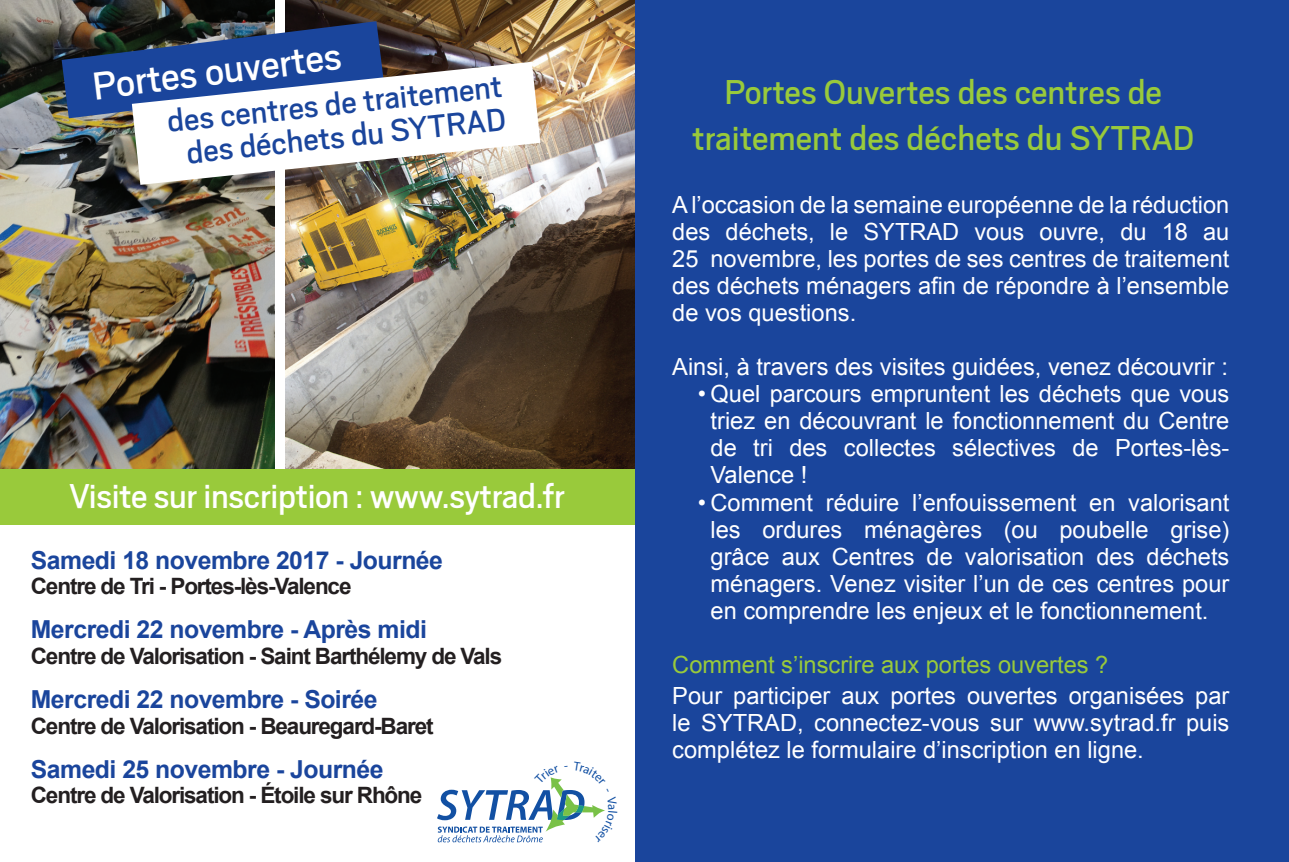
<style>
.page{position:relative;width:1289px;height:862px;background:#fff}
.page>*{position:absolute;margin:0;border:0;box-sizing:border-box;transform-origin:0 0}
.t1{font:43.43px "Scout";color:#fff}
.t2{font:38.25px/45.9px "Scout";color:#99ca3b;text-align:center}
.t3{font:38.25px "Scout";letter-spacing:-.01em;color:#fff}
.t4{font:35.55px/33.3px "Scout";color:#1a459c;text-align:center}
.t5{font:700 24.75px "Arial";letter-spacing:-.02em;color:#1a459c}
.t6{font:23.62px/27px "Arial";color:#fff;text-align:justify}
.t7{font:23.62px "Arial";color:#99ca3b}
.t8{font:700 22.5px "Arial";letter-spacing:-.05em;color:#231f20}
</style>
<div class="page">
<img style="left:285px;top:0;width:351px;height:468px">
<img style="left:0;top:0;width:275px;height:468px">
<img style="left:62px;top:21px;width:321px;height:97px">
<svg style="left:132px;top:62px;width:408px;height:123px"></svg>
<div style="left:0;top:468px;width:644px;height:56px;background:#99ca3b"></div>
<div style="left:636px;top:0;width:652px;height:861px;background:#1a459c"></div>
<svg style="left:437px;top:777px;width:168px;height:64px"></svg>
<h1 class="t1" style="left:90px;top:58px;width:252px;rotate:-7deg">Portes ouvertes</h1>
<h3 class="t4" style="left:165px;top:103px;width:338px;rotate:-6deg">des centres de traitement des déchets du SYTRAD</h3>
<h2 class="t3" style="left:69px;top:470px;width:497px">Visite sur inscription : www.sytrad.fr</h2>
<p class="t5" style="left:31px;top:543px;width:413px">Samedi 18 novembre 2017 - Journée</p>
<p class="t8" style="left:31px;top:570px;width:322px">Centre de Tri - Portes-lès-Valence</p>
<p class="t5" style="left:31px;top:612px;width:397px">Mercredi 22 novembre - Après midi</p>
<p class="t8" style="left:31px;top:640px;width:473px">Centre de Valorisation - Saint Barthélemy de Vals</p>
<p class="t5" style="left:31px;top:682px;width:348px">Mercredi 22 novembre - Soirée</p>
<p class="t8" style="left:31px;top:710px;width:404px">Centre de Valorisation - Beauregard-Baret</p>
<p class="t5" style="left:31px;top:752px;width:354px">Samedi 25 novembre - Journée</p>
<p class="t8" style="left:31px;top:780px;width:393px">Centre de Valorisation - Étoile sur Rhône</p>
<h2 class="t2" style="left:692px;top:67px;width:503px">Portes Ouvertes des centres de traitement des déchets du SYTRAD</h2>
<p class="t6" style="left:672px;top:191px;width:558px">A l’occasion de la semaine européenne de la réduction des déchets, le SYTRAD vous ouvre, du 18 au 25 novembre, les portes de ses centres de traitement des déchets ménagers afin de répondre à l’ensemble de vos questions.</p>
<p class="t6" style="left:672px;top:353px;width:557px">Ainsi, à travers des visites guidées, venez découvrir :</p>
<p class="t6" style="left:710px;top:380px;width:520px;text-indent:-13px">• Quel parcours empruntent les déchets que vous triez en découvrant le fonctionnement du Centre de tri des collectes sélectives de Portes-lès-Valence !</p>
<p class="t6" style="left:697px;top:488px;width:533px;text-align:center">• Comment réduire l’enfouissement en valorisant les ordures ménagères (ou poubelle grise) grâce aux Centres de valorisation des déchets ménagers. Venez visiter l’un de ces centres pour en comprendre les enjeux et le fonctionnement.</p>
<p class="t7" style="left:672px;top:648px;width:437px">Comment s’inscrire aux portes ouvertes ?</p>
<p class="t6" style="left:672px;top:682px;width:558px">Pour participer aux portes ouvertes organisées par le SYTRAD, connectez-vous sur www.sytrad.fr puis complétez le formulaire d’inscription en ligne.</p>
</div>
